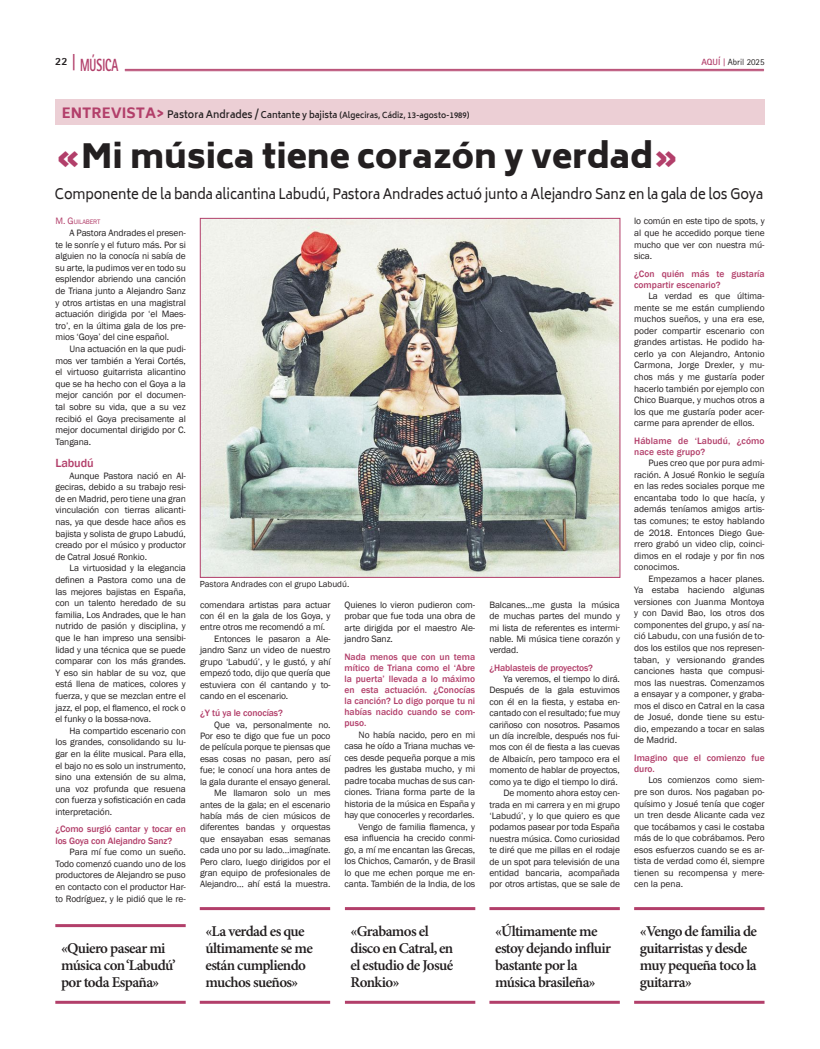
<style>
.page{position:relative;width:820px;height:1049px;background:#fff}
.page>*{position:absolute;margin:0;border:0;box-sizing:border-box;transform-origin:0 0}
.t1{font:900 33px "Biryani";color:#231f20}
.t2{font:800 17.6px "Rotis Sans Serif Std";color:#b23f6a;scale:.64 1}
.t3{font:600 15px/17px "Minion Pro";letter-spacing:-.04em;color:#231f20}
.t4{font:14px "Biryani";letter-spacing:-.01em;color:#231f20;scale:.94 1}
.t5{font:500 12.1px "Franklin Gothic";letter-spacing:-.01em;color:#b23f6a}
.t6{font:800 11px "Rotis Sans Serif Std";color:#231f20}
.t7{font:9.5px/11.5px "Franklin Gothic";letter-spacing:-.01em;color:#231f20;text-align:justify}
.t8{font:500 9.5px/11.1px "Franklin Gothic";color:#b23f6a}
.t9{font:9px "Franklin Gothic";color:#231f20}
.t10{font:9px "Rotis Sans Serif Std";color:#231f20}
.t11{font:600 8px "Biryani";color:#231f20}
.t12{font:6.7px "Franklin Gothic";letter-spacing:-.015em;color:#b23f6a}
.s1{font-size:18.2px}
.s2{font-weight:700;color:#b23f6a}
.s3{font-family:"Rotis Serif Std";font-weight:700;color:#b23f6a}
.s4{font-weight:800;font-size:14px;color:#b23f6a}
.s5{font-size:10px}
.s6{font-size:9px}
.s7{color:#b23f6a}
.s8{font-size:9.5px}
</style>
<div class="page">
<img style="left:202px;top:220px;width:416px;height:356px">
<div style="left:200px;top:218px;width:420px;height:360px;border:1px solid #b23f6a"></div>
<hr style="left:125px;top:69px;width:638px;height:1px;background:#b23f6a">
<hr style="left:125px;top:71px;width:638px;height:1px;background:#b23f6a">
<hr style="left:55px;top:924px;width:131px;height:3px;background:#b23f6a">
<hr style="left:55px;top:1001px;width:131px;height:3px;background:#b23f6a">
<hr style="left:200px;top:907px;width:130px;height:3px;background:#b23f6a">
<hr style="left:200px;top:1001px;width:130px;height:3px;background:#b23f6a">
<hr style="left:345px;top:907px;width:130px;height:3px;background:#b23f6a">
<hr style="left:345px;top:1001px;width:130px;height:3px;background:#b23f6a">
<hr style="left:489px;top:907px;width:130px;height:3px;background:#b23f6a">
<hr style="left:489px;top:1001px;width:130px;height:3px;background:#b23f6a">
<hr style="left:634px;top:907px;width:130px;height:3px;background:#b23f6a">
<hr style="left:634px;top:1001px;width:130px;height:3px;background:#b23f6a">
<div style="left:55px;top:99px;width:709px;height:26px;background:#eccfd5"></div>
<h2 class="t2" style="left:72px;top:54px;width:74px"><span class="s1">|</span> MÚSICA</h2>
<p class="t6" style="left:55px;top:54px;width:14px">22</p>
<p class="t10" style="left:701px;top:57px;width:65px"><span class="s2">AQUÍ</span> <span class="s3">|</span> Abril 2025</p>
<p class="t11" style="left:62px;top:110px;width:409px"><span class="s4">ENTREVISTA&gt;</span> <span class="s5">Pastora Andrades /</span> <span class="s6">Cantante y bajista</span> (Algeciras, Cádiz, 13-agosto-1989)</p>
<h1 class="t1" style="left:56px;top:137px;width:624px"><span class="s7">«</span>Mi música tiene corazón y verdad<span class="s7">»</span></h1>
<h3 class="t4" style="left:55px;top:186px;width:754px">Componente de la banda alicantina Labudú, Pastora Andrades actuó junto a Alejandro Sanz en la gala de los Goya</h3>
<p class="t12" style="left:55px;top:218px;width:46px"><span class="s8">M. G</span>UILABERT</p>
<p class="t7" style="left:55px;top:227px;width:132px;text-indent:14px">A Pastora Andrades el presen&shy;te le sonríe y el futuro más. Por si alguien no la conocía ni sabía de su arte, la pudimos ver en todo su esplendor abriendo una canción de Triana junto a Alejandro Sanz y otros artistas en una magistral actuación dirigida por ‘el Maes&shy;tro’, en la última gala de los pre&shy;mios ‘Goya’ del cine español.</p>
<p class="t7" style="left:55px;top:343px;width:132px;text-indent:14px">Una actuación en la que pudi&shy;mos ver también a Yerai Cortés, el virtuoso guitarrista alicantino que se ha hecho con el Goya a la mejor canción por el documen&shy;tal sobre su vida, que a su vez recibió el Goya precisamente al mejor documental dirigido por C.<br>Tangana.</p>
<p class="t5" style="left:55px;top:455px;width:40px">Labudú</p>
<p class="t7" style="left:55px;top:470px;width:132px;text-indent:14px">Aunque Pastora nació en Al&shy;geciras, debido a su trabajo resi&shy;de en Madrid, pero tiene una gran vinculación con tierras alicanti&shy;nas, ya que desde hace años es bajista y solista de grupo Labudú, creado por el músico y productor de Catral Josué Ronkio.</p>
<p class="t7" style="left:55px;top:563px;width:132px;text-indent:14px">La virtuosidad y la elegancia definen a Pastora como una de las mejores bajistas en España, con un talento heredado de su familia, Los Andrades, que le han nutrido de pasión y disciplina, y que le han impreso una sensibi&shy;lidad y una técnica que se puede comparar con los más grandes.<br>Y eso sin hablar de su voz, que está llena de matices, colores y fuerza, y que se mezclan entre el jazz, el pop, el flamenco, el rock o el funky o la bossa-nova.</p>
<p class="t7" style="left:55px;top:725px;width:132px;text-indent:14px">Ha compartido escenario con los grandes, consolidando su lu&shy;gar en la élite musical. Para ella, el bajo no es solo un instrumento, sino una extensión de su alma, una voz profunda que resuena con fuerza y sofisticación en cada interpretación.</p>
<p class="t8" style="left:55px;top:824px;width:132px">¿Como surgió cantar y tocar en los Goya con Alejandro Sanz?</p>
<p class="t7" style="left:55px;top:846px;width:132px;text-indent:14px">Para mí fue como un sueño.<br>Todo comenzó cuando uno de los productores de Alejandro se puso en contacto con el productor Har&shy;to Rodríguez, y le pidió que le re-</p>
<h3 class="t3" style="left:61px;top:940px;width:116px">«Quiero pasear mi música con ‘Labudú’ por toda España»</h3>
<p class="t9" style="left:200px;top:578px;width:151px">Pastora Andrades con el grupo Labudú.</p>
<p class="t7" style="left:200px;top:599px;width:132px">comendara artistas para actuar</p>
<p class="t7" style="left:200px;top:610px;width:132px">con él en la gala de los Goya, y</p>
<p class="t7" style="left:200px;top:622px;width:127px">entre otros me recomendó a mí.</p>
<p class="t7" style="left:214px;top:633px;width:118px">Entonces le pasaron a Ale-</p>
<p class="t7" style="left:200px;top:645px;width:132px">jandro Sanz un video de nuestro</p>
<p class="t7" style="left:200px;top:656px;width:132px">grupo ‘Labudú’, y le gustó, y ahí</p>
<p class="t7" style="left:200px;top:667px;width:132px">empezó todo, dijo que quería que</p>
<p class="t7" style="left:200px;top:679px;width:132px">estuviera con él cantando y to-</p>
<p class="t7" style="left:200px;top:690px;width:90px">cando en el escenario.</p>
<p class="t8" style="left:200px;top:707px;width:84px">¿Y tú ya le conocías?</p>
<p class="t7" style="left:200px;top:719px;width:132px;text-align:right">Que va, personalmente no.<br>Por eso te digo que fue un poco de película porque te piensas que esas cosas no pasan, pero así fue; le conocí una hora antes de la gala durante el ensayo general.<br>Me llamaron solo un mes antes de la gala; en el escenario había más de cien músicos de diferentes bandas y orquestas que ensayaban esas semanas cada uno por su lado…imagínate.<br>Pero claro, luego dirigidos por el gran equipo de profesionales de<br>Alejandro… ahí está la muestra.</p>
<p class="t7" style="left:344px;top:599px;width:132px">Quienes lo vieron pudieron com&shy;probar que fue toda una obra de arte dirigida por el maestro Ale&shy;jandro Sanz.</p>
<p class="t8" style="left:344px;top:651px;width:132px;text-align:justify">Nada menos que con un tema mítico de Triana como el ‘Abre la puerta’ llevada a lo máximo en esta actuación. ¿Conocías la canción? Lo digo porque tu ni habías nacido cuando se com&shy;puso.</p>
<p class="t7" style="left:344px;top:729px;width:132px;text-align:right">No había nacido, pero en mi casa he oído a Triana muchas ve&shy;ces desde pequeña porque a mis padres les gustaba mucho, y mi padre tocaba muchas de sus can&shy;ciones. Triana forma parte de la historia de la música en España y hay que conocerles y recordarles.<br>Vengo de familia flamenca, y esa influencia ha crecido conmi&shy;go, a mí me encantan las Grecas, los Chichos, Camarón, y de Brasil lo que me echen porque me en&shy;canta. También de la India, de los</p>
<p class="t7" style="left:489px;top:599px;width:132px">Balcanes…me gusta la música de muchas partes del mundo y mi lista de referentes es intermi&shy;nable. Mi música tiene corazón y verdad.</p>
<p class="t8" style="left:489px;top:662px;width:105px">¿Hablasteis de proyectos?</p>
<p class="t7" style="left:489px;top:673px;width:132px;text-align:right">Ya veremos, el tiempo lo dirá.<br>Después de la gala estuvimos con él en la fiesta, y estaba en&shy;cantado con el resultado; fue muy cariñoso con nosotros. Pasamos un día increíble, después nos fui&shy;mos con él de fiesta a las cuevas de Albaicín, pero tampoco era el momento de hablar de proyectos, como ya te digo el tiempo lo dirá.<br>De momento ahora estoy cen&shy;trada en mi carrera y en mi grupo ‘Labudú’, y lo que quiero es que podamos pasear por toda España nuestra música. Como curiosidad te diré que me pillas en el rodaje de un spot para televisión de una entidad bancaria, acompañada por otros artistas, que se sale de</p>
<p class="t7" style="left:634px;top:216px;width:132px">lo común en este tipo de spots, y al que he accedido porque tiene mucho que ver con nuestra mú&shy;sica.</p>
<p class="t8" style="left:634px;top:268px;width:132px">¿Con quién más te gustaría compartir escenario?</p>
<p class="t7" style="left:634px;top:290px;width:132px;text-indent:14px">La verdad es que última&shy;mente se me están cumpliendo muchos sueños, y una era ese, poder compartir escenario con grandes artistas. He podido ha&shy;cerlo ya con Alejandro, Antonio Carmona, Jorge Drexler, y mu&shy;chos más y me gustaría poder hacerlo también por ejemplo con Chico Buarque, y muchos otros a los que me gustaría poder acer&shy;carme para aprender de ellos.</p>
<p class="t8" style="left:634px;top:435px;width:132px">Háblame de ‘Labudú, ¿cómo nace este grupo?</p>
<p class="t7" style="left:634px;top:458px;width:132px;text-indent:14px">Pues creo que por pura admi&shy;ración. A Josué Ronkio le seguía en las redes sociales porque me encantaba todo lo que hacía, y además teníamos amigos artis&shy;tas comunes; te estoy hablando de 2018. Entonces Diego Gue&shy;rrero grabó un video clip, coinci&shy;dimos en el rodaje y por fin nos conocimos.</p>
<p class="t7" style="left:634px;top:573px;width:132px;text-indent:14px">Empezamos a hacer planes.<br>Ya estaba haciendo algunas versiones con Juanma Montoya y con David Bao, los otros dos componentes del grupo, y así na&shy;ció Labudu, con una fusión de to&shy;dos los estilos que nos represen&shy;taban, y versionando grandes canciones hasta que compusi&shy;mos las nuestras. Comenzamos a ensayar y a componer, y graba&shy;mos el disco en Catral en la casa de Josué, donde tiene su estu&shy;dio, empezando a tocar en salas de Madrid.</p>
<p class="t8" style="left:634px;top:752px;width:132px">Imagino que el comienzo fue duro.</p>
<p class="t7" style="left:634px;top:775px;width:132px;text-indent:14px">Los comienzos como siem&shy;pre son duros. Nos pagaban po&shy;quísimo y Josué tenía que coger un tren desde Alicante cada vez que tocábamos y casi le costaba más de lo que cobrábamos. Pero esos esfuerzos cuando se es ar&shy;tista de verdad como él, siempre tienen su recompensa y mere&shy;cen la pena.</p>
<h3 class="t3" style="left:205px;top:923px;width:109px">«La verdad es que últimamente se me están cumpliendo muchos sueños»</h3>
<h3 class="t3" style="left:350px;top:923px;width:104px">«Grabamos el disco en Catral, en el estudio de Josué<br>Ronkio»</h3>
<h3 class="t3" style="left:495px;top:923px;width:117px">«Últimamente me estoy dejando influir bastante por la música brasileña»</h3>
<h3 class="t3" style="left:639px;top:923px;width:119px">«Vengo de familia de guitarristas y desde muy pequeña toco la guitarra»</h3>
</div>
